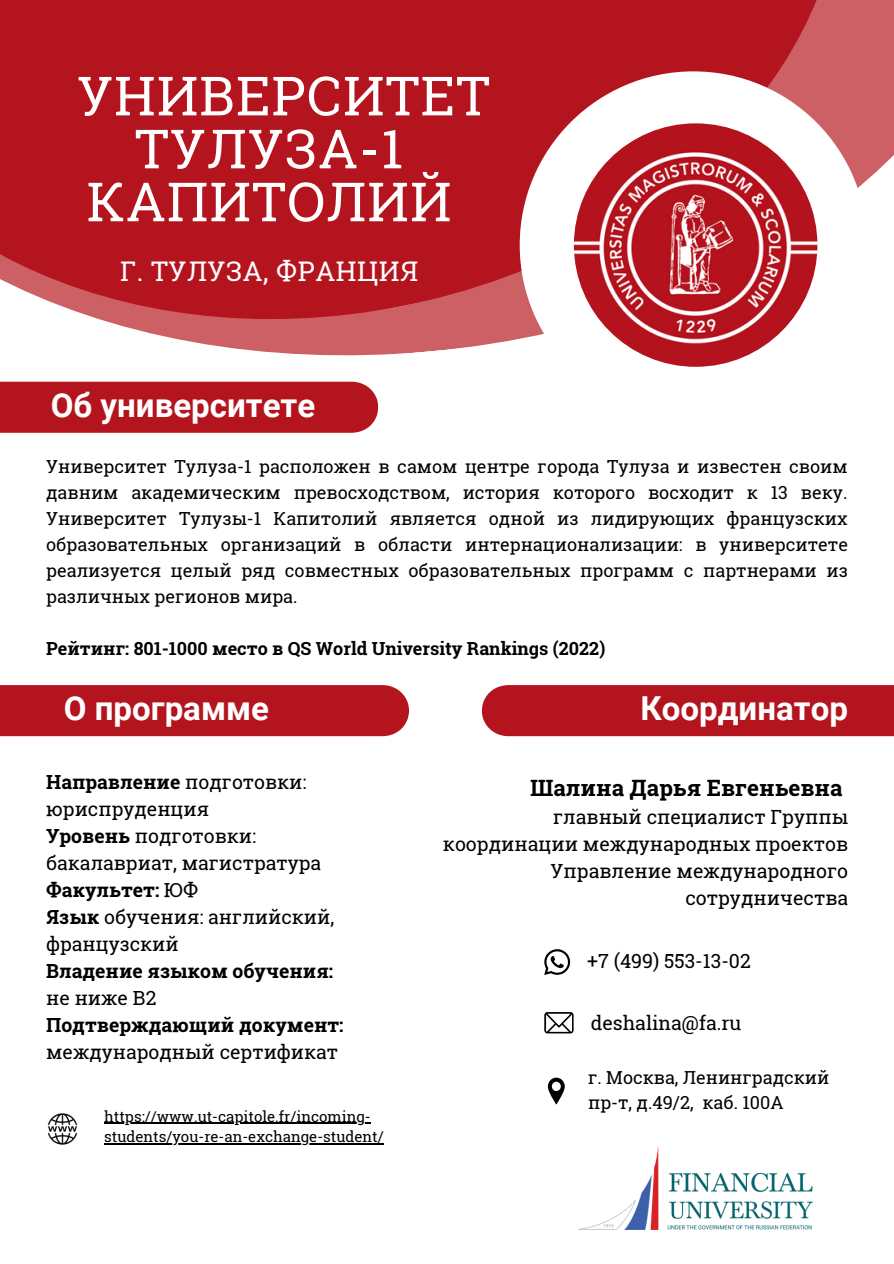
<style>
.page{position:relative;width:894px;height:1264px;background:#fff}
.page>*{position:absolute;margin:0;border:0;box-sizing:border-box;transform-origin:0 0}
.t1{font:54px/52.9px "Roboto Slab";letter-spacing:.02em;color:#fff;text-align:center}
.t2{font:700 33px "Roboto";color:#fff}
.t3{font:27px "Roboto Slab";letter-spacing:.02em;color:#fff}
.t4{font:700 22.5px "Roboto Slab";color:#000}
.t5{font:19.5px/27px "Roboto Slab";color:#000}
.t6{font:700 19.5px/27px "Roboto Slab";color:#000}
.t7{font:18px/26px "Roboto Slab";color:#000;text-align:justify}
.t8{font:700 18px "Roboto Slab";color:#000}
.t9{font:15px/20.2px "Roboto Slab";color:#000}
.s1{font-weight:700}
.s2{font-weight:400}
</style>
<div class="page">
<div style="left:0;top:685px;width:409px;height:51px;background:#b4141d"></div>
<div style="left:0;top:382px;width:378px;height:51px;background:#b4141d"></div>
<svg style="left:0;top:0;width:893px;height:382px"></svg>
<svg style="left:0;top:0;width:878px;height:362px;fill:#b4141d"></svg>
<img style="left:47px;top:1113px;width:31px;height:32px">
<div style="left:519px;top:71px;width:348px;height:348px;background:#fff;border-radius:50%"></div>
<div style="left:482px;top:685px;width:411px;height:51px;background:#b4141d"></div>
<img style="left:580px;top:1146px;width:231px;height:83px">
<img style="left:573px;top:123px;width:244px;height:244px;border-radius:50%">
<hr style="left:104px;top:1122px;width:266px;height:1px;background:#000">
<hr style="left:104px;top:1142px;width:279px;height:2px;background:#000">
<svg style="left:544px;top:949px;width:26px;height:26px"></svg>
<svg style="left:544px;top:1012px;width:29px;height:21px"></svg>
<svg style="left:547px;top:1077px;width:17px;height:27px"></svg>
<p class="t1" style="left:77px;top:68px;width:414px">УНИВЕРСИТЕТ<br>ТУЛУЗА-1<br>КАПИТОЛИЙ</p>
<p class="t3" style="left:120px;top:253px;width:300px">Г. ТУЛУЗА, ФРАНЦИЯ</p>
<p class="t2" style="left:51px;top:386px;width:266px">Об университете</p>
<p class="t7" style="left:46px;top:453px;width:803px">Университет Тулузa-1 расположен в самом центре города Тулуза и известен своим давним академическим превосходством, история которого восходит к 13 веку.<br>Университет Тулузы-1 Капитолий является одной из лидирующих французских образовательных организаций в области интернационализации: в университете реализуется целый ряд совместных образовательных программ с партнерами из различных регионов мира.</p>
<p class="t8" style="left:46px;top:636px;width:560px">Рейтинг: 801-1000 место в QS World University Rankings (2022)</p>
<p class="t2" style="left:64px;top:689px;width:207px">О программе</p>
<p class="t2" style="left:640px;top:689px;width:209px">Координатор</p>
<p class="t5" style="left:46px;top:768px;width:262px"><span class="s1">Направление</span> подготовки: юриспруденция</p>
<p class="t5" style="left:46px;top:822px;width:276px"><span class="s1">Уровень</span> подготовки: бакалавриат, магистратура</p>
<p class="t6" style="left:46px;top:876px;width:154px">Факультет: <span class="s2">ЮФ</span></p>
<p class="t5" style="left:46px;top:903px;width:289px"><span class="s1">Язык</span> обучения: английский, французский</p>
<p class="t6" style="left:46px;top:957px;width:288px">Владение языком обучения:</p>
<p class="t5" style="left:46px;top:984px;width:112px">не ниже В2</p>
<p class="t6" style="left:46px;top:1011px;width:299px">Подтверждающий документ: <span class="s2">международный сертификат</span></p>
<p class="t9" style="left:104px;top:1105px;width:281px">https://www.ut-capitole.fr/incoming&shy;students/you-re-an-exchange-student/</p>
<p class="t4" style="left:530px;top:772px;width:313px">Шалина Дарья Евгеньевна</p>
<p class="t5" style="left:443px;top:803px;width:406px;text-align:right">главный специалист Группы координации международных проектов</p>
<p class="t5" style="left:550px;top:857px;width:299px;text-align:right">Управление международного сотрудничества</p>
<p class="t5" style="left:587px;top:946px;width:165px">+7 (499) 553-13-02</p>
<p class="t5" style="left:590px;top:1009px;width:152px">deshalina@fa.ru</p>
<p class="t7" style="left:588px;top:1064px;width:243px;line-height:24.8px">г. Москва, Ленинградский пр-т, д.49/2, каб. 100А</p>
</div>
